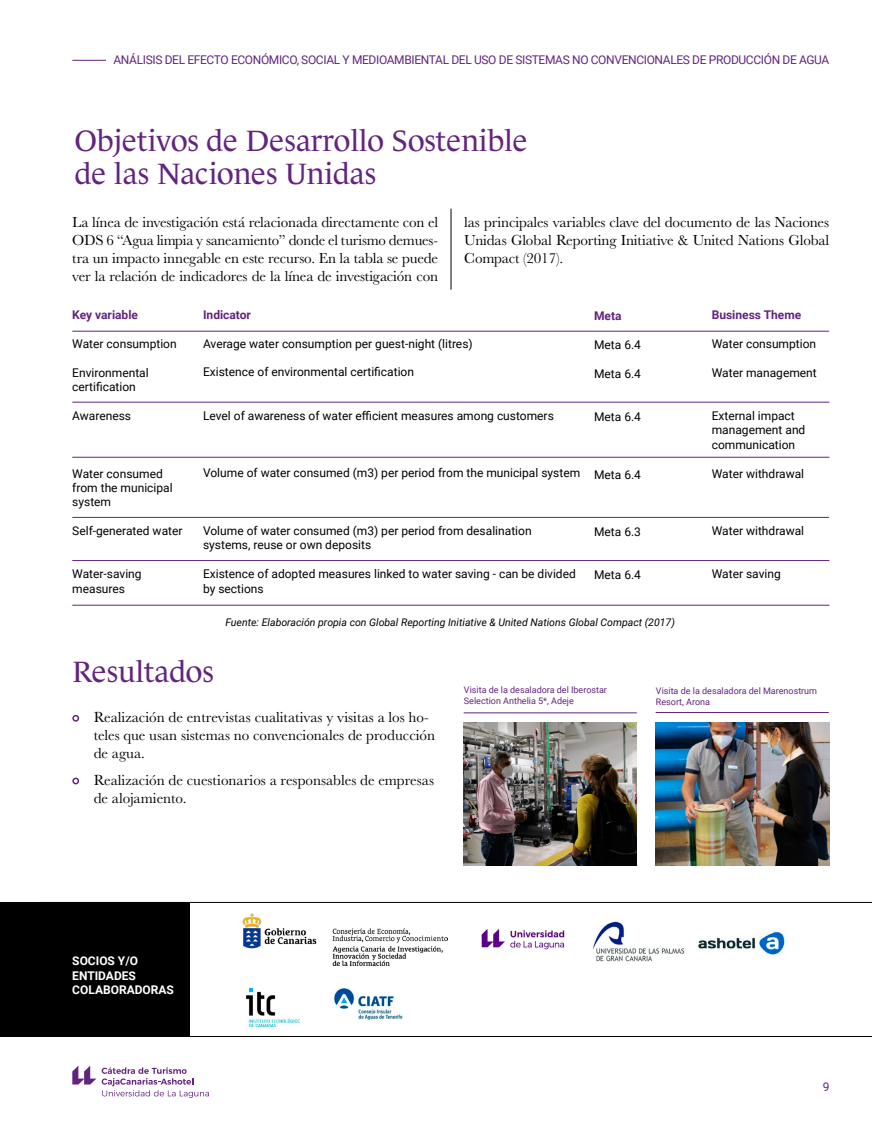
<style>
.page{position:relative;width:872px;height:1123px;background:#fff}
.page>*{position:absolute;margin:0;border:0;box-sizing:border-box;transform-origin:0 0}
.t1{font:30px/33px "Le Monde Journal Std";color:#62247f}
.t2{font:15px/18px "Baskerville URW";color:#000;text-align:justify}
.t3{font:12px/14.4px "Roboto";color:#000}
.t4{font:12px "Roboto";letter-spacing:-.03em;color:#62247f}
.t5{font:700 12px "Roboto";color:#62247f}
.t6{font:700 12px/14.4px "Roboto";color:#fff}
.t7{font:italic 10.5px "Roboto";color:#000}
.t8{font:9px/10.8px "Roboto";color:#62247f}
</style>
<div class="page">
<hr style="left:72px;top:60px;width:757px;height:1px;background:#62247f">
<svg style="left:102px;top:1067px;width:107px;height:31px"></svg>
<svg style="left:72px;top:1066px;width:24px;height:18px"></svg>
<hr style="left:72px;top:331px;width:757px;height:1px;background:#62247f">
<hr style="left:72px;top:402px;width:757px;height:1px;background:#62247f">
<hr style="left:72px;top:457px;width:757px;height:1px;background:#62247f">
<hr style="left:72px;top:517px;width:757px;height:1px;background:#62247f">
<hr style="left:40px;top:1036px;width:832px;height:1px;background:#000">
<div style="left:0;top:902px;width:190px;height:134px;background:#000"></div>
<img style="left:655px;top:722px;width:174px;height:144px">
<img style="left:463px;top:722px;width:174px;height:144px">
<hr style="left:40px;top:902px;width:832px;height:1px;background:#000">
<img style="left:242px;top:913px;width:205px;height:52px">
<img style="left:481px;top:929px;width:84px;height:21px">
<img style="left:592px;top:921px;width:93px;height:41px">
<img style="left:698px;top:930px;width:87px;height:26px">
<img style="left:247px;top:988px;width:53px;height:38px">
<img style="left:334px;top:988px;width:69px;height:32px">
<hr style="left:72px;top:560px;width:757px;height:1px;background:#62247f">
<hr style="left:72px;top:605px;width:757px;height:1px;background:#62247f">
<div style="left:72px;top:715px;width:7px;height:6px;border:2px solid #62247f;border-radius:50%"></div>
<div style="left:72px;top:777px;width:7px;height:7px;border:2px solid #62247f;border-radius:50%"></div>
<div style="left:106px;top:55px;width:723px;height:16px;background:#fff"></div>
<hr style="left:463px;top:712px;width:174px;height:1px;background:#62247f">
<hr style="left:655px;top:712px;width:173px;height:1px;background:#62247f">
<hr style="left:450px;top:209px;width:1px;height:81px;background:#000">
<p class="t4" style="left:113px;top:51px;width:717px">ANÁLISIS DEL EFECTO ECONÓMICO, SOCIAL Y MEDIOAMBIENTAL DEL USO DE SISTEMAS NO CONVENCIONALES DE PRODUCCIÓN DE AGUA</p>
<h1 class="t1" style="left:75px;top:124px;width:454px">Objetivos de Desarrollo Sostenible de las Naciones Unidas</h1>
<p class="t2" style="left:72px;top:212px;width:367px">La línea de investigación está relacionada directamente con el ODS 6 “Agua limpia y saneamiento” donde el turismo demues&shy;tra un impacto innegable en este recurso. En la tabla se puede ver la relación de indicadores de la línea de investigación con</p>
<p class="t2" style="left:464px;top:212px;width:366px">las principales variables clave del documento de las Naciones Unidas Global Reporting Initiative &amp; United Nations Global Compact (2017).</p>
<p class="t5" style="left:203px;top:306px;width:49px">Indicator</p>
<p class="t3" style="left:203px;top:336px;width:271px">Average water consumption per guest-night (litres)</p>
<p class="t3" style="left:203px;top:364px;width:212px">Existence of environmental certification</p>
<p class="t3" style="left:203px;top:408px;width:352px">Level of awareness of water efficient measures among customers</p>
<p class="t5" style="left:72px;top:306px;width:67px">Key variable</p>
<p class="t3" style="left:72px;top:336px;width:106px">Water consumption</p>
<p class="t3" style="left:72px;top:365px;width:78px">Environmental certification</p>
<p class="t3" style="left:72px;top:408px;width:60px">Awareness</p>
<p class="t5" style="left:711px;top:306px;width:91px">Business Theme</p>
<p class="t3" style="left:711px;top:336px;width:106px">Water consumption</p>
<p class="t3" style="left:711px;top:365px;width:107px">Water management</p>
<p class="t3" style="left:711px;top:408px;width:95px">External impact management and communication</p>
<p class="t3" style="left:711px;top:465px;width:94px">Water withdrawal</p>
<p class="t5" style="left:594px;top:307px;width:29px">Meta</p>
<p class="t3" style="left:594px;top:337px;width:48px">Meta 6.4</p>
<p class="t3" style="left:594px;top:366px;width:48px">Meta 6.4</p>
<p class="t3" style="left:594px;top:409px;width:48px">Meta 6.4</p>
<p class="t3" style="left:203px;top:465px;width:379px">Volume of water consumed (m3) per period from the municipal system</p>
<p class="t3" style="left:72px;top:465px;width:102px">Water consumed from the municipal system</p>
<p class="t3" style="left:72px;top:523px;width:112px">Self-generated water</p>
<p class="t3" style="left:72px;top:566px;width:71px">Water-saving measures</p>
<p class="t3" style="left:594px;top:467px;width:48px">Meta 6.4</p>
<p class="t3" style="left:203px;top:523px;width:330px">Volume of water consumed (m3) per period from desalination systems, reuse or own deposits</p>
<p class="t3" style="left:203px;top:566px;width:374px">Existence of adopted measures linked to water saving - can be divided by sections</p>
<p class="t7" style="left:225px;top:614px;width:451px">Fuente: Elaboración propia con Global Reporting Initiative &amp; United Nations Global Compact (2017)</p>
<h1 class="t1" style="left:72px;top:655px;width:143px">Resultados</h1>
<p class="t2" style="left:94px;top:707px;width:343px;text-align:left">Realización de entrevistas cualitativas y visitas a los ho&shy;teles que usan sistemas no convencionales de producción de agua.</p>
<p class="t2" style="left:94px;top:770px;width:342px">Realización de cuestionarios a responsables de empresas de alojamiento.</p>
<p class="t3" style="left:711px;top:523px;width:94px">Water withdrawal</p>
<p class="t3" style="left:711px;top:566px;width:70px">Water saving</p>
<p class="t3" style="left:594px;top:524px;width:48px">Meta 6.3</p>
<p class="t3" style="left:594px;top:567px;width:48px">Meta 6.4</p>
<p class="t8" style="left:464px;top:684px;width:144px">Visita de la desaladora del Iberostar<br>Selection Anthelia 5*, Adeje</p>
<p class="t8" style="left:656px;top:685px;width:163px">Visita de la desaladora del Marenostrum<br>Resort, Arona</p>
<p class="t6" style="left:72px;top:953px;width:103px">SOCIOS Y/O<br>ENTIDADES<br>COLABORADORAS</p>
<p class="t4" style="left:822px;top:1078px;width:8px">9</p>
</div>
